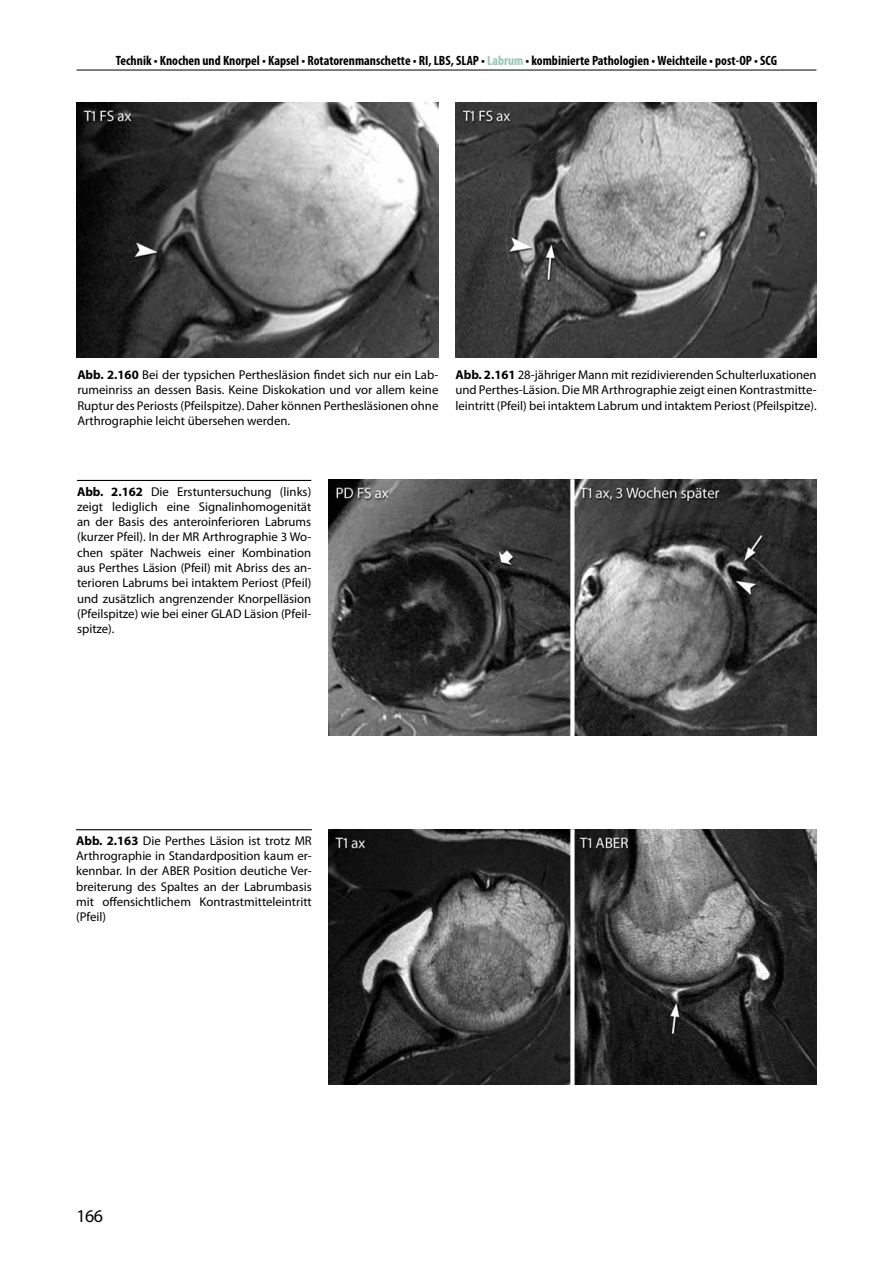
<style>
.page{position:relative;width:893px;height:1263px;background:#fff}
.page>*{position:absolute;margin:0;border:0;box-sizing:border-box;transform-origin:0 0}
.t1{font:18px "Myriad Pro";color:#000}
.t2{font:700 condensed 13.5px "Myriad Pro";color:#000}
.t3{font:12.75px/15.3px "Myriad Pro";color:#000;text-align:justify}
.s1{color:#96c6b8}
.s2{font-weight:700}
</style>
<div class="page">
<hr style="left:77px;top:70px;width:739px;height:1px;background:#000">
<hr style="left:77px;top:480px;width:234px;height:1px;background:#000">
<hr style="left:76px;top:829px;width:236px;height:1px;background:#000">
<img style="left:77px;top:102px;width:361px;height:255px">
<img style="left:455px;top:102px;width:361px;height:255px">
<img style="left:329px;top:829px;width:488px;height:255px">
<img style="left:328px;top:480px;width:488px;height:255px">
<p class="t2" style="left:116px;top:52px;width:663px">Technik • Knochen und Knorpel • Kapsel • Rotatorenmanschette • RI, LBS, SLAP • <span class="s1">Labrum</span> • kombinierte Pathologien • Weichteile • post-OP • SCG</p>
<p class="t3" style="left:77px;top:367px;width:363px"><span class="s2">Abb. 2.160</span> Bei der typsichen Perthesläsion findet sich nur ein Lab&shy;rumeinriss an dessen Basis. Keine Diskokation und vor allem keine Ruptur des Periosts (Pfeilspitze). Daher können Perthesläsionen ohne Arthrographie leicht übersehen werden.</p>
<p class="t3" style="left:455px;top:367px;width:363px"><span class="s2">Abb. 2.161</span> 28-jähriger Mann mit rezidivierenden Schulterluxationen und Perthes-Läsion. Die MR Arthrographie zeigt einen Kontrastmitte&shy;leintritt (Pfeil) bei intaktem Labrum und intaktem Periost (Pfeilspitze).</p>
<p class="t3" style="left:77px;top:483px;width:236px"><span class="s2">Abb. 2.162</span> Die Erstuntersuchung (links) zeigt lediglich eine Signalinhomogenität an der Basis des anteroinferioren Labrums (kurzer Pfeil). In der MR Arthrographie 3 Wo&shy;chen später Nachweis einer Kombination aus Perthes Läsion (Pfeil) mit Abriss des an&shy;terioren Labrums bei intaktem Periost (Pfeil) und zusätzlich angrenzender Knorpelläsion (Pfeilspitze) wie bei einer GLAD Läsion (Pfeil&shy;spitze).</p>
<p class="t3" style="left:76px;top:833px;width:237px"><span class="s2">Abb. 2.163</span> Die Perthes Läsion ist trotz MR Arthrographie in Standardposition kaum er&shy;kennbar. In der ABER Position deutiche Ver&shy;breiterung des Spaltes an der Labrumbasis mit offensichtlichem Kontrastmitteleintritt (Pfeil)</p>
<h1 class="t1" style="left:77px;top:1205px;width:28px">166</h1>
</div>
